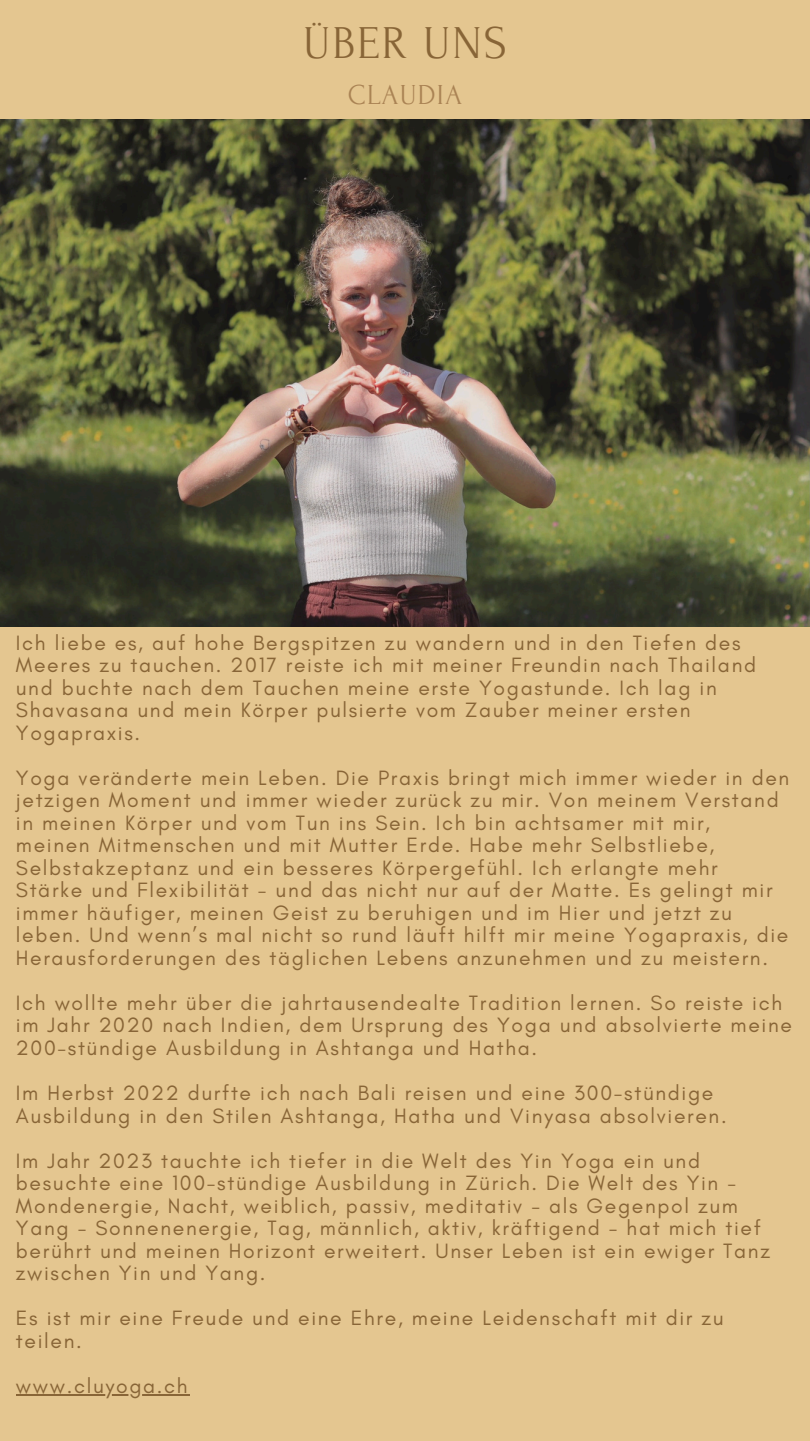
<style>
.page{position:relative;width:810px;height:1441px;background:#fff}
.page>*{position:absolute;margin:0;border:0;box-sizing:border-box;transform-origin:0 0}
.t1{font:47px "Forum";letter-spacing:.04em;color:#886537}
.t2{font:28.9px "Forum";letter-spacing:.04em;color:#aa8354}
.t3{font:21.1px/22.5px "Glacial Indifference";letter-spacing:.08em;color:#886537}
</style>
<div class="page">
<div style="left:0;top:0;width:810px;height:1440px;background:#e4c690"></div>
<img style="left:0;top:119px;width:810px;height:507px">
<hr style="left:16px;top:1393px;width:173px;height:2px;background:#886537">
<h2 class="t1" style="left:303px;top:18px;width:205px">ÜBER UNS</h2>
<p class="t2" style="left:348px;top:79px;width:116px">CLAUDIA</p>
<p class="t3" style="left:16px;top:631px;width:742px">Ich liebe es, auf hohe Bergspitzen zu wandern und in den Tiefen des Meeres zu tauchen. 2017 reiste ich mit meiner Freundin nach Thailand und buchte nach dem Tauchen meine erste Yogastunde. Ich lag in Shavasana und mein Körper pulsierte vom Zauber meiner ersten Yogapraxis.</p>
<p class="t3" style="left:16px;top:766px;width:775px">Yoga veränderte mein Leben. Die Praxis bringt mich immer wieder in den jetzigen Moment und immer wieder zurück zu mir. Von meinem Verstand in meinen Körper und vom Tun ins Sein. Ich bin achtsamer mit mir,<br>meinen Mitmenschen und mit Mutter Erde. Habe mehr Selbstliebe, Selbstakzeptanz und ein besseres Körpergefühl. Ich erlangte mehr Stärke und Flexibilität - und das nicht nur auf der Matte. Es gelingt mir immer häufiger, meinen Geist zu beruhigen und im Hier und jetzt zu leben. Und wenn’s mal nicht so rund läuft hilft mir meine Yogapraxis, die Herausforderungen des täglichen Lebens anzunehmen und zu meistern.</p>
<p class="t3" style="left:16px;top:991px;width:778px">Ich wollte mehr über die jahrtausendealte Tradition lernen. So reiste ich im Jahr 2020 nach Indien, dem Ursprung des Yoga und absolvierte meine<br>200-stündige Ausbildung in Ashtanga und Hatha.</p>
<p class="t3" style="left:16px;top:1081px;width:712px">Im Herbst 2022 durfte ich nach Bali reisen und eine 300-stündige<br>Ausbildung in den Stilen Ashtanga, Hatha und Vinyasa absolvieren.</p>
<p class="t3" style="left:16px;top:1148px;width:756px">Im Jahr 2023 tauchte ich tiefer in die Welt des Yin Yoga ein und besuchte eine 100-stündige Ausbildung in Zürich. Die Welt des Yin - Mondenergie, Nacht, weiblich, passiv, meditativ - als Gegenpol zum Yang - Sonnenenergie, Tag, männlich, aktiv, kräftigend - hat mich tief berührt und meinen Horizont erweitert. Unser Leben ist ein ewiger Tanz zwischen Yin und Yang.</p>
<p class="t3" style="left:16px;top:1306px;width:709px">Es ist mir eine Freude und eine Ehre, meine Leidenschaft mit dir zu teilen.</p>
<p class="t3" style="left:16px;top:1373px;width:173px">www.cluyoga.ch</p>
</div>
